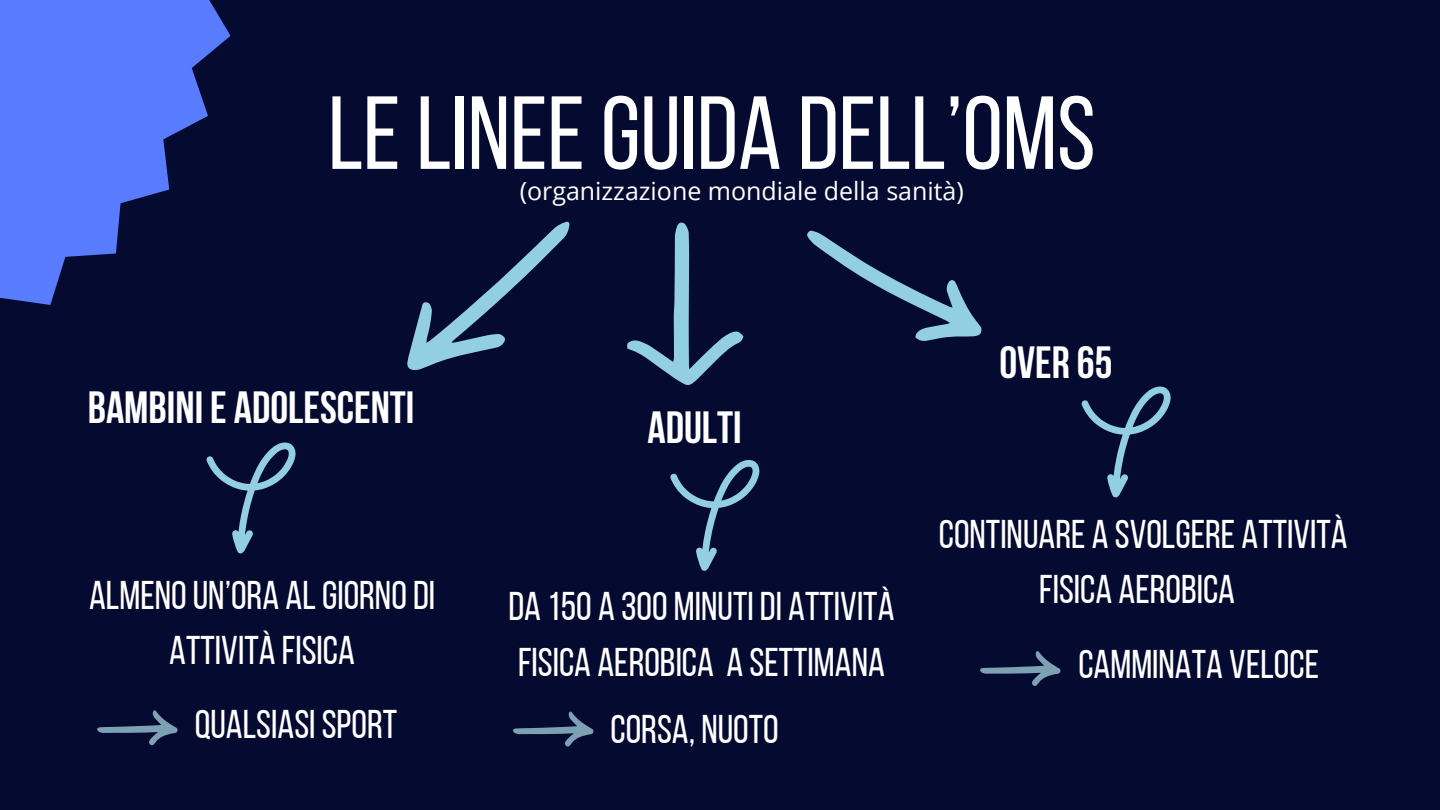
<style>
.page{position:relative;width:1440px;height:810px;background:#050a30}
.page>*{position:absolute;margin:0;border:0;box-sizing:border-box;transform-origin:0 0}
.t1{font:103.6px "Bebas Neue";color:#fff}
.t2{font:700 45px "Bebas Neue";color:#fff}
.t3{font:40px/55.5px "Bebas Neue";color:#fff;text-align:center}
.t4{font:25px "Open Sans";color:#fff}
</style>
<div class="page">
<svg style="left:407px;top:221px;width:163px;height:149px"></svg>
<svg style="left:627px;top:222px;width:116px;height:163px"></svg>
<svg style="left:807px;top:230px;width:175px;height:111px"></svg>
<svg style="left:206px;top:442px;width:90px;height:111px"></svg>
<svg style="left:670px;top:460px;width:89px;height:111px"></svg>
<svg style="left:1081px;top:386px;width:90px;height:111px"></svg>
<svg style="left:0;top:0;width:231px;height:305px;fill:#597cff"></svg>
<svg style="left:513px;top:711px;width:81px;height:35px"></svg>
<svg style="left:980px;top:651px;width:81px;height:35px"></svg>
<svg style="left:97px;top:710px;width:81px;height:35px"></svg>
<p class="t1" style="left:328px;top:91px;width:769px">LELINEEGUIDA DELL’OMS</p>
<p class="t2" style="left:88px;top:389px;width:328px">BAMBINI E ADOLESCENTI</p>
<p class="t4" style="left:520px;top:173px;width:446px">(organizzazione mondiale della sanità)</p>
<h2 class="t2" style="left:647px;top:409px;width:96px">ADULTI</h2>
<h1 class="t2" style="left:999px;top:344px;width:115px">OVER 65</h1>
<h2 class="t3" style="left:89px;top:571px;width:348px">ALMENOUN’ORA ALGIORNODI<br>ATTIVITÀ FISICA</h2>
<p class="t3" style="left:508px;top:582px;width:388px;text-align:left">DA 150 A 300 MINUTIDI ATTIVITÀ<br>FISICA AEROBICA A SETTIMANA</p>
<h3 class="t3" style="left:195px;top:700px;width:204px">QUALSIASI SPORT</h3>
<p class="t3" style="left:610px;top:705px;width:170px">CORSA, NUOTO</p>
<h2 class="t3" style="left:939px;top:510px;width:410px">CONTINUARE A SVOLGERE ATTIVITÀ<br>FISICA AEROBICA</h2>
<h3 class="t3" style="left:1078px;top:641px;width:242px">CAMMINATA VELOCE</h3>
</div>
